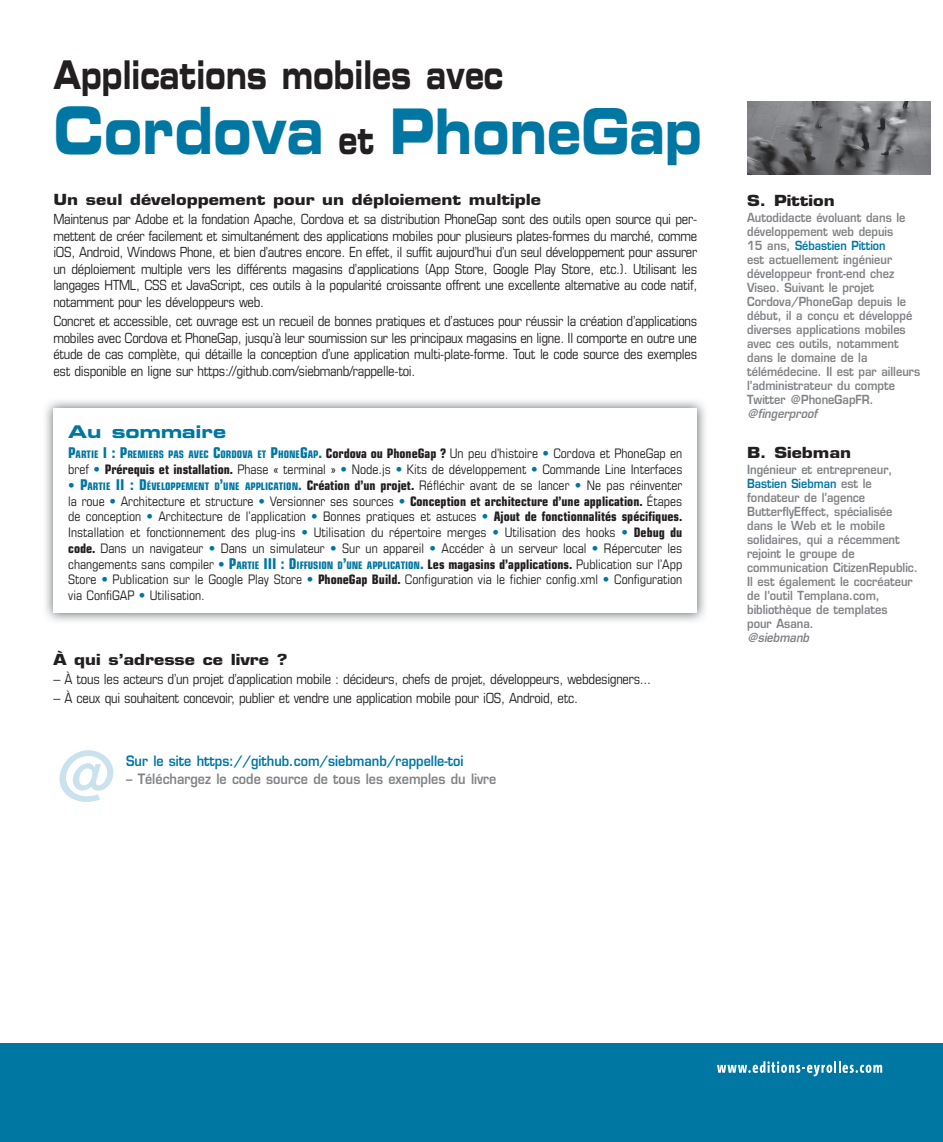
<style>
.page{position:relative;width:943px;height:1142px;background:#fff}
.page>*{position:absolute;margin:0;border:0;box-sizing:border-box;transform-origin:0 0}
.t1{font:600 67.9px "Eurostile";color:#c9e2ee}
.t2{font:62.82px "Eurostile Bold Extended Two";color:#0076a3;scale:.73 1}
.t3{font:39.55px "Eurostile Bold Extended Two";color:#231f20;scale:.64 1}
.t4{font:17.5px "Eurostile Bold Extended Two";color:#0076a3}
.t5{font:700 14.88px "Eurostile";color:#231f20;scale:1.2 1}
.t6{font:condensed 14px/16.6px "Eurostile";letter-spacing:-.02em;color:#231f20;text-align:justify}
.t7{font:600 14px "Eurostile";color:#0076a3;scale:.9 1}
.t8{font:600 14px "Eurostile";color:#808285;scale:.9 1}
.t9{font:condensed 13.12px/15.8px "Eurostile";color:#231f20}
.t10{font:600 12.25px/14px "Eurostile";color:#808285;scale:.9 1}
.t11{font:italic 600 12.25px "Eurostile";color:#808285;scale:.9 1}
.s1{font-size:65.27px}
.s2{font-size:39.55px;color:#231f20}
.s3{font-weight:700;font-size:14.88px;color:#0076a3}
.s4{font-weight:700;font-size:10.33px;color:#0076a3}
.s5{font-weight:700}
.s6{color:#0076a3}
</style>
<div class="page">
<img style="left:45px;top:400px;width:660px;height:221px">
<div style="left:53px;top:408px;width:644px;height:205px;background:#fff"></div>
<img style="left:747px;top:101px;width:183px;height:73px">
<div style="left:0;top:1043px;width:942px;height:99px;background:#0076a3"></div>
<svg style="left:717px;top:1061px;width:165px;height:15px"></svg>
<h3 class="t3" style="left:53px;top:47px;width:704px">Applications mobiles avec</h3>
<h2 class="t2" style="left:53px;top:87px;width:890px"><span class="s1">Cordova</span> <span class="s2">et</span> PhoneGap</h2>
<p class="t5" style="left:53px;top:190px;width:408px">Un seul développement pour un déploiement multiple</p>
<p class="t6" style="left:53px;top:210px;width:645px">Maintenus par Adobe et la fondation Apache, Cordova et sa distribution PhoneGap sont des outils open source qui per&shy;mettent de créer facilement et simultanément des applications mobiles pour plusieurs plates-formes du marché, comme iOS, Android, Windows Phone, et bien d’autres encore. En effet, il suffit aujourd’hui d’un seul développement pour assurer un déploiement multiple vers les différents magasins d’applications (App Store, Google Play Store, etc.). Utilisant les langages HTML, CSS et JavaScript, ces outils à la popularité croissante offrent une excellente alternative au code natif, notamment pour les développeurs web.</p>
<p class="t6" style="left:53px;top:312px;width:645px">Concret et accessible, cet ouvrage est un recueil de bonnes pratiques et d’astuces pour réussir la création d’applications mobiles avec Cordova et PhoneGap, jusqu’à leur soumission sur les principaux magasins en ligne. Il comporte en outre une étude de cas complète, qui détaille la conception d’une application multi-plate-forme. Tout le code source des exemples est disponible en ligne sur https://github.com/siebmanb/rappelle-toi.</p>
<p class="t4" style="left:68px;top:419px;width:159px">Au sommaire</p>
<p class="t9" style="left:68px;top:445px;width:615px"><span class="s3">P</span><span class="s4">ARTIE</span> <span class="s3">I : P</span><span class="s4">REMIERS PAS AVEC</span> <span class="s3">C</span><span class="s4">ORDOVA ET</span> <span class="s3">P</span><span class="s4">HONE</span><span class="s3">G</span><span class="s4">AP</span><span class="s3">.</span> <span class="s5">Cordova ou PhoneGap ?</span> Un peu d’histoire <span class="s6">•</span> Cordova et PhoneGap en bref <span class="s6">•</span> <span class="s5">Prérequis et installation.</span> Phase « terminal » <span class="s6">•</span> Node.js <span class="s6">•</span> Kits de développement <span class="s6">•</span> Commande Line Interfaces</p>
<p class="t9" style="left:68px;top:477px;width:615px;text-align:justify"><span class="s6">•</span> <span class="s3">P</span><span class="s4">ARTIE</span> <span class="s3">II : D</span><span class="s4">ÉVELOPPEMENT D</span><span class="s3">’</span><span class="s4">UNE APPLICATION</span><span class="s3">.</span> <span class="s5">Création d’un projet.</span> Réfléchir avant de se lancer <span class="s6">•</span> Ne pas réinventer la roue <span class="s6">•</span> Architecture et structure <span class="s6">•</span> Versionner ses sources <span class="s6">•</span> <span class="s5">Conception et architecture d’une application.</span> Étapes de conception <span class="s6">•</span> Architecture de l’application <span class="s6">•</span> Bonnes pratiques et astuces <span class="s6">•</span> <span class="s5">Ajout de fonctionnalités spécifiques.<br></span>Installation et fonctionnement des plug-ins <span class="s6">•</span> Utilisation du répertoire merges <span class="s6">•</span> Utilisation des hooks <span class="s6">•</span> <span class="s5">Debug du code.</span> Dans un navigateur <span class="s6">•</span> Dans un simulateur <span class="s6">•</span> Sur un appareil <span class="s6">•</span> Accéder à un serveur local <span class="s6">•</span> Répercuter les changements sans compiler <span class="s6">•</span> <span class="s3">P</span><span class="s4">ARTIE</span> <span class="s3">III : D</span><span class="s4">IFFUSION D</span><span class="s3">’</span><span class="s4">UNE APPLICATION</span><span class="s3">.</span> <span class="s5">Les magasins d’applications.</span> Publication sur l’App Store <span class="s6">•</span> Publication sur le Google Play Store <span class="s6">•</span> <span class="s5">PhoneGap Build.</span> Configuration via le fichier config.xml <span class="s6">•</span> Configuration via ConfiGAP <span class="s6">•</span> Utilisation.</p>
<p class="t5" style="left:53px;top:650px;width:197px">À qui s’adresse ce livre ?</p>
<p class="t6" style="left:53px;top:670px;width:599px">– À tous les acteurs d’un projet d’application mobile : décideurs, chefs de projet, développeurs, webdesigners...</p>
<p class="t6" style="left:53px;top:690px;width:526px">– À ceux qui souhaitent concevoir, publier et vendre une application mobile pour iOS, Android, etc.</p>
<h1 class="t1" style="left:53px;top:734px;width:68px">@</h1>
<p class="t7" style="left:126px;top:752px;width:376px">Sur le site https://github.com/siebmanb/rappelle-toi</p>
<p class="t8" style="left:126px;top:769px;width:413px">– Téléchargez le code source de tous les exemples du livre</p>
<p class="t5" style="left:747px;top:191px;width:74px">S. Pittion</p>
<p class="t10" style="left:747px;top:211px;width:194px">Autodidacte évoluant dans le développement web depuis<br>15 ans, <span class="s6">Sébastien Pittion<br></span>est actuellement ingénieur développeur front-end chez<br>Viseo. Suivant le projet<br>Cordova/PhoneGap depuis le début, il a conçu et développé diverses applications mobiles avec ces outils, notamment dans le domaine de la télémédecine. Il est par ailleurs l’administrateur du compte<br>Twitter @PhoneGapFR.</p>
<p class="t11" style="left:747px;top:406px;width:79px">@fingerproof</p>
<p class="t5" style="left:747px;top:443px;width:88px">B. Siebman</p>
<p class="t10" style="left:747px;top:463px;width:191px">Ingénieur et entrepreneur,<br><span class="s6">Bastien Siebman</span> est le fondateur de l’agence<br>ButterflyEffect, spécialisée dans le Web et le mobile solidaires, qui a récemment rejoint le groupe de communication CitizenRepublic.<br>Il est également le cocréateur de l’outil Templana.com, bibliothèque de templates<br>pour Asana.</p>
<p class="t11" style="left:747px;top:630px;width:70px">@siebmanb</p>
</div>
